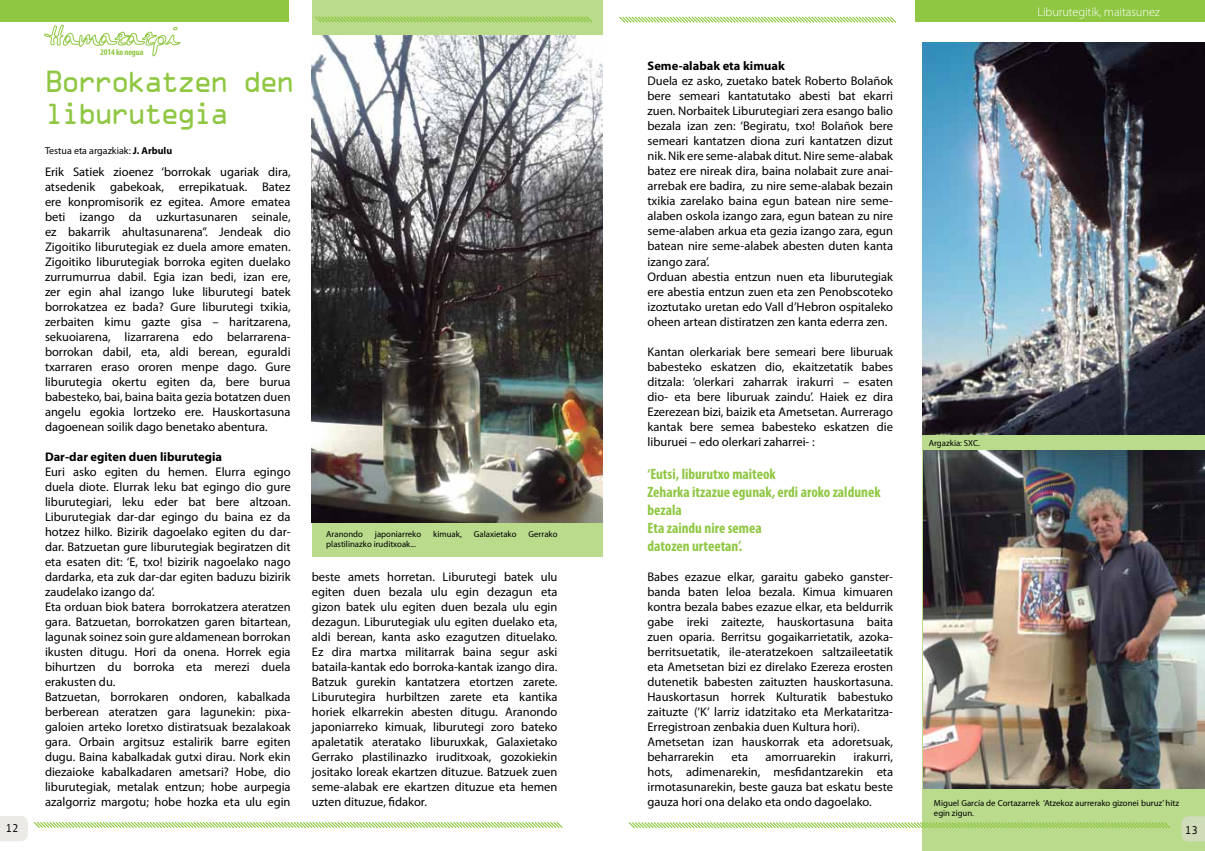
<style>
.page{position:relative;width:1205px;height:851px;background:#fff}
.page>*{position:absolute;margin:0;border:0;box-sizing:border-box;transform-origin:0 0}
.t1{font:27.5px/32.5px "OCRA Std";letter-spacing:-.12em;color:#8fc742}
.t2{font:700 condensed 15px/18px "Myriad Pro";color:#8fc742}
.t3{font:12.5px/15px "Myriad Pro";color:#000;text-align:justify}
.t4{font:700 12.5px "Myriad Pro";color:#000}
.t5{font:300 12.5px "Myriad Pro";letter-spacing:-.01em;color:#fff}
.t6{font:11.25px "Monotypecom";color:#000}
.t7{font:10px "Myriad Pro";color:#000}
.t8{font:8.75px/10.5px "Myriad Pro";color:#000}
.t9{font:700 condensed 8.75px "Myriad Pro";letter-spacing:-.01em;color:#8fc742}
.s1{font-weight:700}
</style>
<div class="page">
<div style="left:312px;top:0;width:290px;height:556px;background:#bada8c"></div>
<div style="left:922px;top:45px;width:283px;height:805px;background:#bada8c"></div>
<div style="left:0;top:0;width:289px;height:22px;background:#8fc742"></div>
<svg style="left:315px;top:16px;width:278px;height:7px"></svg>
<div style="left:915px;top:0;width:290px;height:22px;background:#8fc742"></div>
<svg style="left:1181px;top:816px;width:24px;height:25px"></svg>
<svg style="left:619px;top:16px;width:278px;height:7px"></svg>
<svg style="left:628px;top:822px;width:542px;height:7px"></svg>
<svg style="left:0;top:816px;width:563px;height:25px"></svg>
<svg style="left:44px;top:25px;width:136px;height:31px"></svg>
<img style="left:312px;top:35px;width:290px;height:487px">
<img style="left:923px;top:450px;width:282px;height:338px">
<img style="left:922px;top:42px;width:283px;height:392px">
<p class="t9" style="left:100px;top:46px;width:45px">2014 ko negua</p>
<h1 class="t1" style="left:44px;top:67px;width:252px">Borrokatzen den liburutegia</h1>
<p class="t3" style="left:45px;top:164px;width:247px">Erik Satiek zioenez ‘borrokak ugariak dira, atsedenik gabekoak, errepikatuak. Batez ere konpromisorik ez egitea. Amore ematea beti izango da uzkurtasunaren seinale, ez bakarrik ahultasunarena”. Jendeak dio Zigoitiko liburutegiak ez duela amore ematen.<br>Zigoitiko liburutegiak borroka egiten duelako zurrumurrua dabil. Egia izan bedi, izan ere, zer egin ahal izango luke liburutegi batek borrokatzea ez bada? Gure liburutegi txikia, zerbaiten kimu gazte gisa – haritzarena, sekuoiarena, lizarrarena edo belarrarena&shy;borrokan dabil, eta, aldi berean, eguraldi txarraren eraso ororen menpe dago. Gure liburutegia okertu egiten da, bere burua babesteko, bai, baina baita gezia botatzen duen angelu egokia lortzeko ere. Hauskortasuna dagoenean soilik dago benetako abentura.</p>
<p class="t4" style="left:45px;top:448px;width:179px">Dar-dar egiten duen liburutegia</p>
<p class="t3" style="left:45px;top:464px;width:247px;text-align:left">Euri asko egiten du hemen. Elurra egingo duela diote. Elurrak leku bat egingo dio gure liburutegiari, leku eder bat bere altzoan.<br>Liburutegiak dar-dar egingo du baina ez da hotzez hilko. Bizirik dagoelako egiten du dar&shy;dar. Batzuetan gure liburutegiak begiratzen dit eta esaten dit: ‘E, txo! bizirik nagoelako nago dardarka, eta zuk dar-dar egiten baduzu bizirik zaudelako izango da’.<br>Eta orduan biok batera borrokatzera ateratzen gara. Batzuetan, borrokatzen garen bitartean, lagunak soinez soin gure aldamenean borrokan ikusten ditugu. Hori da onena. Horrek egia bihurtzen du borroka eta merezi duela erakusten du.<br>Batzuetan, borrokaren ondoren, kabalkada berberean ateratzen gara lagunekin: pixa&shy;galoien arteko loretxo distiratsuak bezalakoak gara. Orbain argitsuz estalirik barre egiten dugu. Baina kabalkadak gutxi dirau. Nork ekin diezaioke kabalkadaren ametsari? Hobe, dio liburutegiak, metalak entzun; hobe aurpegia azalgorriz margotu; hobe hozka eta ulu egin</p>
<p class="t7" style="left:45px;top:144px;width:129px">Testua eta argazkiak: <span class="s1">J. Arbulu</span></p>
<p class="t8" style="left:326px;top:528px;width:38px">Aranondo</p>
<p class="t8" style="left:375px;top:528px;width:48px">japoniarreko</p>
<p class="t8" style="left:433px;top:528px;width:30px">kimuak,</p>
<p class="t8" style="left:474px;top:528px;width:44px">Galaxietako</p>
<p class="t8" style="left:528px;top:528px;width:30px">Gerrako</p>
<p class="t8" style="left:326px;top:539px;width:91px">plastilinazko iruditxoak...</p>
<p class="t3" style="left:312px;top:569px;width:247px">beste amets horretan. Liburutegi batek ulu egiten duen bezala ulu egin dezagun eta gizon batek ulu egiten duen bezala ulu egin dezagun. Liburutegiak ulu egiten duelako eta, aldi berean, kanta asko ezagutzen dituelako.<br>Ez dira martxa militarrak baina segur aski bataila-kantak edo borroka-kantak izango dira.<br>Batzuk gurekin kantatzera etortzen zarete.<br>Liburutegira hurbiltzen zarete eta kantika horiek elkarrekin abesten ditugu. Aranondo japoniarreko kimuak, liburutegi zoro bateko apaletatik ateratako liburuxkak, Galaxietako Gerrako plastilinazko iruditxoak, gozokiekin jositako loreak ekartzen dituzue. Batzuek zuen seme-alabak ere ekartzen dituzue eta hemen uzten dituzue, fidakor.</p>
<p class="t4" style="left:647px;top:58px;width:139px">Seme-alabak eta kimuak</p>
<p class="t3" style="left:647px;top:73px;width:247px;text-align:left">Duela ez asko, zuetako batek Roberto Bolañok bere semeari kantatutako abesti bat ekarri zuen. Norbaitek Liburutegiari zera esango balio bezala izan zen: ‘Begiratu, txo! Bolañok bere semeari kantatzen diona zuri kantatzen dizut nik. Nik ere seme-alabak ditut. Nire seme-alabak batez ere nireak dira, baina nolabait zure anai&shy;arrebak ere badira, zu nire seme-alabak bezain txikia zarelako baina egun batean nire seme&shy;alaben oskola izango zara, egun batean zu nire seme-alaben arkua eta gezia izango zara, egun batean nire seme-alabek abesten duten kanta izango zara’.<br>Orduan abestia entzun nuen eta liburutegiak ere abestia entzun zuen eta zen Penobscoteko izoztutako uretan edo Vall d’Hebron ospitaleko oheen artean distiratzen zen kanta ederra zen.</p>
<p class="t3" style="left:647px;top:343px;width:247px">Kantan olerkariak bere semeari bere liburuak babesteko eskatzen dio, ekaitzetatik babes ditzala: ‘olerkari zaharrak irakurri – esaten dio- eta bere liburuak zaindu’. Haiek ez dira Ezerezean bizi, baizik eta Ametsetan. Aurrerago kantak bere semea babesteko eskatzen die liburuei – edo olerkari zaharrei- :</p>
<p class="t2" style="left:647px;top:464px;width:234px">‘Eutsi, liburutxo maiteok<br>Zeharka itzazue egunak, erdi aroko zaldunek bezala<br>Eta zaindu nire semea<br>datozen urteetan’.</p>
<p class="t3" style="left:647px;top:568px;width:247px;text-align:left">Babes ezazue elkar, garaitu gabeko ganster&shy;banda baten leloa bezala. Kimua kimuaren kontra bezala babes ezazue elkar, eta beldurrik gabe ireki zaitezte, hauskortasuna baita zuen oparia. Berritsu gogaikarrietatik, azoka&shy;berritsuetatik, ile-ateratzekoen saltzaileetatik eta Ametsetan bizi ez direlako Ezereza erosten dutenetik babesten zaituzten hauskortasuna.<br>Hauskortasun horrek Kulturatik babestuko zaituzte (‘K’ larriz idatzitako eta Merkataritza-Erregistroan zenbakia duen Kultura hori).<br>Ametsetan izan hauskorrak eta adoretsuak, beharrarekin</p>
<p class="t3" style="left:647px;top:748px;width:247px;text-indent:206px">irakurri, hots, adimenarekin, mesfidantzarekin eta irmotasunarekin, beste gauza bat eskatu beste gauza hori ona delako eta ondo dagoelako.</p>
<p class="t3" style="left:731px;top:748px;width:18px">eta</p>
<p class="t3" style="left:765px;top:748px;width:72px">amorruarekin</p>
<p class="t5" style="left:1037px;top:4px;width:124px">Liburutegitik, maitasunez</p>
<p class="t8" style="left:929px;top:437px;width:53px">Argazkia: SXC.</p>
<p class="t8" style="left:934px;top:797px;width:247px">Miguel García de Cortazarrek ‘Atzekoz aurrerako gizonei buruz’ hitz egin zigun.</p>
<p class="t6" style="left:6px;top:822px;width:15px">12</p>
<p class="t6" style="left:1184px;top:823px;width:15px">13</p>
</div>
